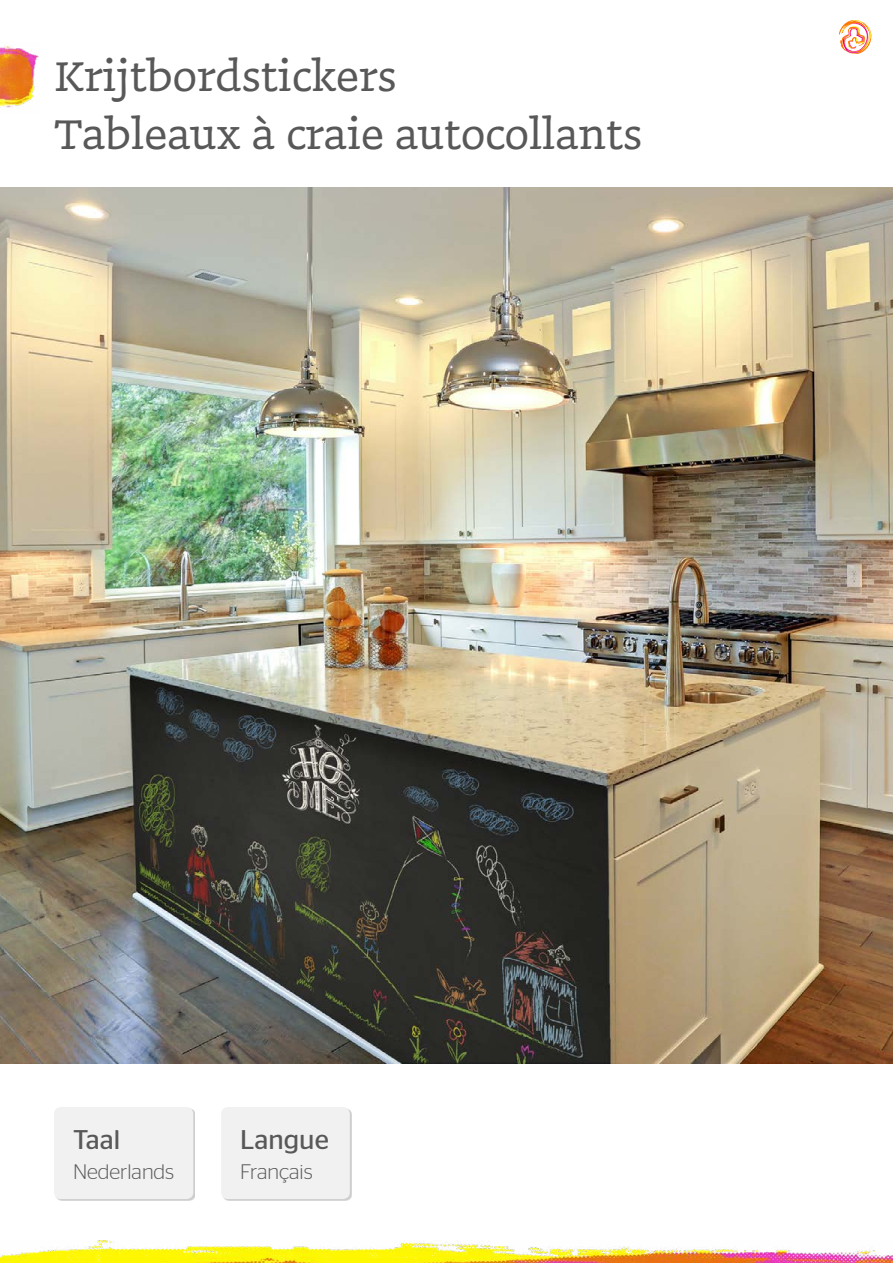
<style>
.page{position:relative;width:893px;height:1263px;background:#fff}
.page>*{position:absolute;margin:0;border:0;box-sizing:border-box;transform-origin:0 0}
.t1{font:48.75px/58.5px "Doko";color:#585858}
.t2{font:27px "Stag Sans";color:#585858}
.t3{font:300 21px "Stag Sans";color:#585858}
</style>
<div class="page">
<img style="left:0;top:1240px;width:893px;height:23px">
<svg style="left:839px;top:20px;width:33px;height:34px"></svg>
<img style="left:0;top:45px;width:39px;height:63px">
<div style="left:56px;top:1108px;width:139px;height:93px;background:#d0d0d0"></div>
<div style="left:55px;top:1108px;width:138px;height:90px;background:#f1f1f1;border-radius:6px"></div>
<div style="left:54px;top:1107px;width:139px;height:92px;border:2px solid #f1f1f1;border-radius:6px"></div>
<div style="left:223px;top:1108px;width:129px;height:93px;background:#d0d0d0"></div>
<div style="left:222px;top:1108px;width:127px;height:90px;background:#f1f1f1;border-radius:6px"></div>
<div style="left:221px;top:1107px;width:129px;height:92px;border:2px solid #f1f1f1;border-radius:6px"></div>
<img style="left:0;top:187px;width:893px;height:877px">
<p class="t1" style="left:54px;top:45px;width:590px">Krijtbordstickers<br>Tableaux à craie autocollants</p>
<p class="t2" style="left:73px;top:1125px;width:49px">Taal</p>
<p class="t3" style="left:73px;top:1160px;width:103px">Nederlands</p>
<p class="t2" style="left:240px;top:1125px;width:90px">Langue</p>
<p class="t3" style="left:240px;top:1160px;width:74px">Français</p>
</div>
